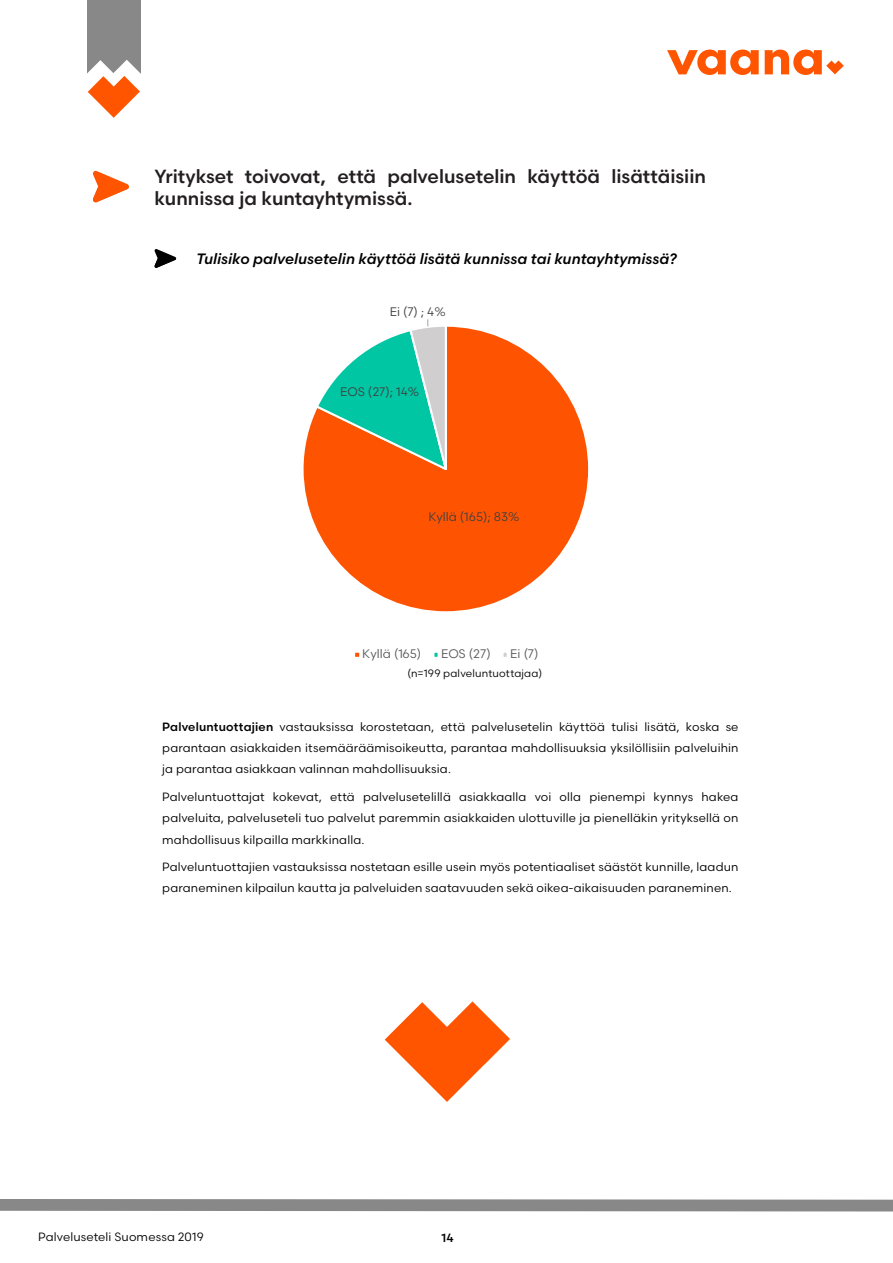
<style>
.page{position:relative;width:893px;height:1263px;background:#fff}
.page>*{position:absolute;margin:0;border:0;box-sizing:border-box;transform-origin:0 0}
.t1{font:500 19.05px/21.8px "Scandia";color:#231f20}
.t2{font:italic 500 15px "Scandia";letter-spacing:.005em;color:#000}
.t3{font:12.3px "Scandia";color:#404040}
.t4{font:12.3px "Scandia";color:#595959}
.t5{font:12px/21.5px "Scandia";letter-spacing:.01em;color:#000;text-align:justify}
.t6{font:12px "Scandia";letter-spacing:.015em;color:#020304}
.t7{font:500 12px "Scandia";color:#020304}
.t8{font:10.65px "Scandia";letter-spacing:.015em;color:#000}
.s1{font-weight:500}
</style>
<div class="page">
<svg style="left:154px;top:249px;width:22px;height:19px"></svg>
<svg style="left:93px;top:171px;width:36px;height:32px"></svg>
<svg style="left:303px;top:326px;width:286px;height:286px"></svg>
<svg style="left:314px;top:319px;width:135px;height:166px"></svg>
<div style="left:353px;top:651px;width:8px;height:8px;border:2px solid #fff"></div>
<div style="left:432px;top:651px;width:8px;height:8px;border:2px solid #fff"></div>
<div style="left:501px;top:651px;width:8px;height:8px;border:2px solid #fff"></div>
<svg style="left:385px;top:1001px;width:125px;height:101px"></svg>
<svg style="left:0;top:1199px;width:893px;height:13px;background:#939292"></svg>
<div style="left:87px;top:0;width:53px;height:76px;background:#898888"></div>
<svg style="left:87px;top:60px;width:54px;height:58px"></svg>
<svg style="left:667px;top:50px;width:92px;height:25px"></svg>
<svg style="left:765px;top:50px;width:79px;height:25px"></svg>
<h1 class="t1" style="left:154px;top:165px;width:553px">Yritykset toivovat, että palvelusetelin käyttöä lisättäisiin kunnissa ja kuntayhtymissä.</h1>
<p class="t2" style="left:196px;top:249px;width:482px">Tulisiko palvelusetelin käyttöä lisätä kunnissa tai kuntayhtymissä?</p>
<p class="t3" style="left:390px;top:304px;width:57px">Ei (7) ; 4%</p>
<p class="t3" style="left:340px;top:384px;width:80px">EOS (27); 14%</p>
<p class="t3" style="left:428px;top:509px;width:93px">Kyllä (165); 83%</p>
<p class="t4" style="left:362px;top:646px;width:61px">Kyllä (165)</p>
<p class="t4" style="left:441px;top:646px;width:51px">EOS (27)</p>
<p class="t4" style="left:510px;top:646px;width:30px">Ei (7)</p>
<p class="t8" style="left:408px;top:667px;width:136px">(n=199 palveluntuottajaa)</p>
<p class="t5" style="left:162px;top:715px;width:578px"><span class="s1">Palveluntuottajien</span> vastauksissa korostetaan, että palvelusetelin käyttöä tulisi lisätä, koska se parantaan asiakkaiden itsemääräämisoikeutta, parantaa mahdollisuuksia yksilöllisiin palveluihin ja parantaa asiakkaan valinnan mahdollisuuksia.</p>
<p class="t5" style="left:162px;top:786px;width:578px">Palveluntuottajat kokevat, että palvelusetelillä asiakkaalla voi olla pienempi kynnys hakea palveluita, palveluseteli tuo palvelut paremmin asiakkaiden ulottuville ja pienelläkin yrityksellä on mahdollisuus kilpailla markkinalla.</p>
<p class="t5" style="left:162px;top:856px;width:578px">Palveluntuottajien vastauksissa nostetaan esille usein myös potentiaaliset säästöt kunnille, laadun paraneminen kilpailun kautta ja palveluiden saatavuuden sekä oikea-aikaisuuden paraneminen.</p>
<p class="t6" style="left:38px;top:1229px;width:167px">Palveluseteli Suomessa 2019</p>
<p class="t7" style="left:441px;top:1230px;width:14px">14</p>
</div>
